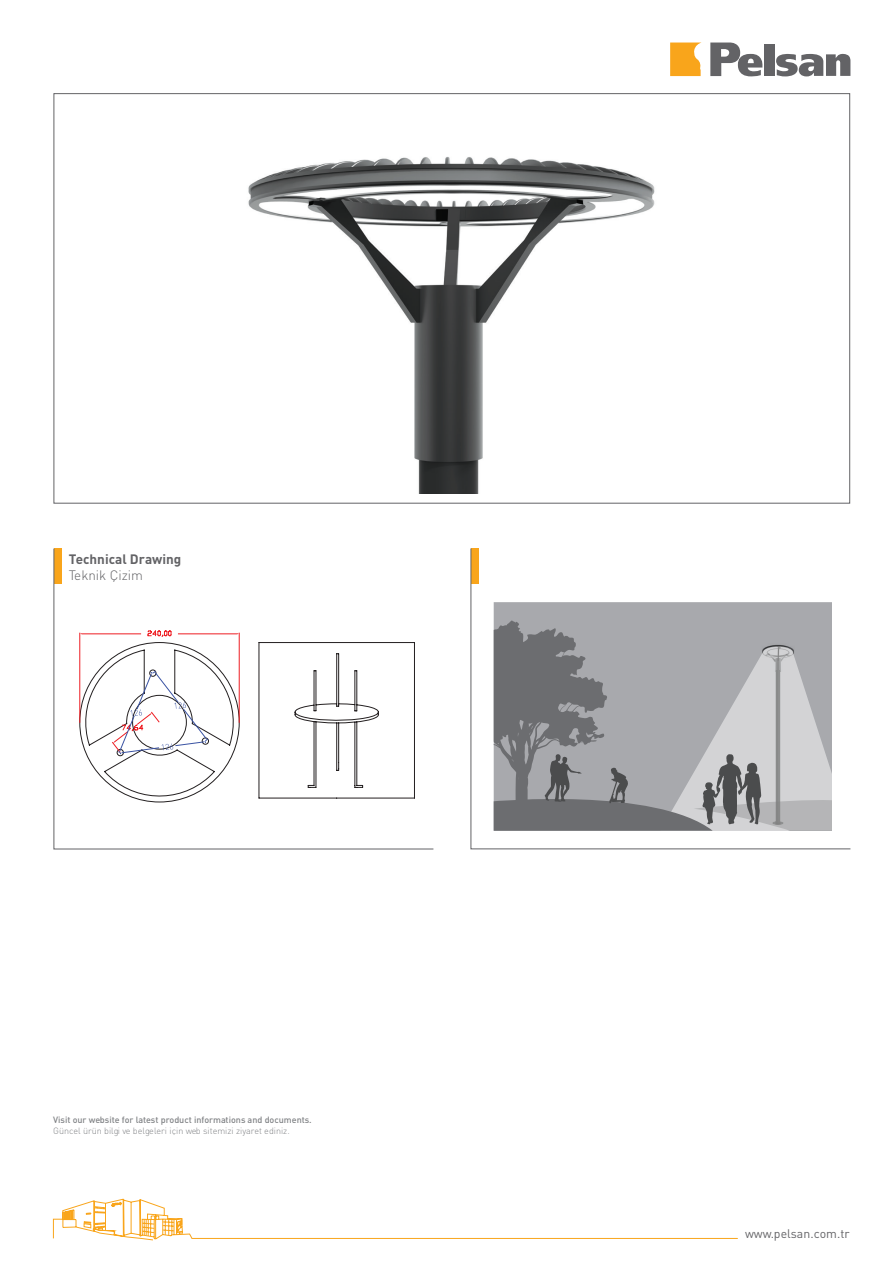
<style>
.page{position:relative;width:893px;height:1263px;background:#fff}
.page>*{position:absolute;margin:0;border:0;box-sizing:border-box;transform-origin:0 0}
.t1{font:13.5px "DINT Bold Tr";color:#636366}
.t2{font:13.5px "DINT Light Tr";color:#636366}
.t3{font:12.3px "DIN Tr";color:#636366}
.t4{font:9px "DIN Medium Tr";color:#808285}
.t5{font:9px "DINT Light Tr";color:#808285}
</style>
<div class="page">
<hr style="left:192px;top:1238px;width:545px;height:1px;background:#f9a51b">
<svg style="left:53px;top:1199px;width:140px;height:41px"></svg>
<div style="left:764px;top:45px;width:10px;height:31px;background:#636366"></div>
<svg style="left:710px;top:43px;width:53px;height:34px"></svg>
<svg style="left:776px;top:54px;width:74px;height:23px"></svg>
<svg style="left:670px;top:43px;width:31px;height:33px"></svg>
<svg style="left:53px;top:548px;width:381px;height:302px"></svg>
<svg style="left:258px;top:642px;width:157px;height:157px"></svg>
<svg style="left:79px;top:630px;width:163px;height:174px"></svg>
<svg style="left:470px;top:548px;width:381px;height:302px"></svg>
<svg style="left:494px;top:620px;width:338px;height:211px;background:#9e9fa2"></svg>
<img style="left:248px;top:157px;width:407px;height:337px">
<p class="t1" style="left:69px;top:550px;width:114px">Technical Drawing</p>
<p class="t2" style="left:69px;top:567px;width:76px">Teknik Çizim</p>
<p class="t4" style="left:53px;top:1114px;width:260px">Visit our website for latest product informations and documents.</p>
<p class="t5" style="left:53px;top:1125px;width:238px">Güncel ürün bilgi ve belgeleri için web sitemizi ziyaret ediniz.</p>
<p class="t3" style="left:745px;top:1226px;width:106px">www.pelsan.com.tr</p>
</div>
